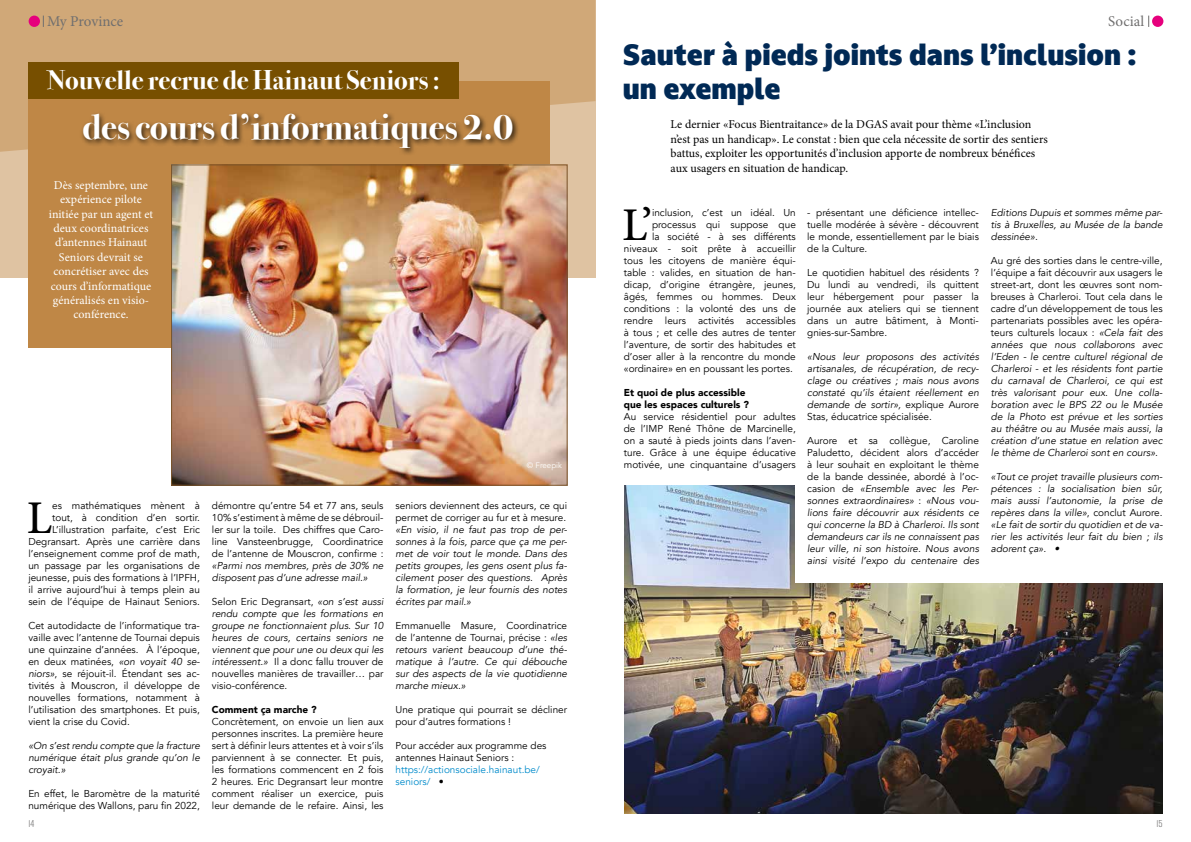
<style>
.page{position:relative;width:1191px;height:842px;background:#fff}
.page>*{position:absolute;margin:0;border:0;box-sizing:border-box;transform-origin:0 0}
.t1{font:500 46.9px "Minion Pro";color:#000}
.t2{font:700 36px "Bodoni Svty Two ITCTT";color:#fff}
.t3{font:900 28px/33.6px "Darkmode Darkmode Off";color:#002955}
.t4{font:700 27px "Bodoni Svty Two ITCTT";color:#fff}
.t5{font:15px "Minion Pro";color:#706f6f}
.t6{font:12px/14.4px "Minion Pro";color:#000}
.t7{font:12px/14.4px "Minion Pro";color:#fff;text-align:center}
.t8{font:italic 10px/12px "Avenir";color:#000;text-align:justify}
.t9{font:10px/12px "Avenir";color:#000;text-align:justify}
.t10{font:900 10px/12px "Avenir";color:#000}
.t11{font:10px/12px "Avenir";color:#008bcb}
.t12{font:10px "Rift";color:#706f6f}
.t13{font:8px "Avenir";color:#fff}
.s1{font-style:italic}
.s2{font-style:normal}
.s3{color:#000}
</style>
<div class="page">
<div style="left:0;top:0;width:595px;height:278px;background:#dfc3a2"></div>
<div style="left:0;top:0;width:595px;height:152px;background:#d0a878"></div>
<div style="left:28px;top:81px;width:522px;height:266px;background:#bf8746"></div>
<div style="left:29px;top:16px;width:11px;height:11px;background:#e6007d;border-radius:50%"></div>
<div style="left:1152px;top:16px;width:11px;height:11px;background:#e6007d;border-radius:50%"></div>
<div style="left:80px;top:111px;width:440px;height:45px;background:#000;opacity:.75"></div>
<img style="left:173px;top:166px;width:392px;height:318px">
<div style="left:171px;top:164px;width:396px;height:322px;border:1px solid #7a552b"></div>
<div style="left:28px;top:62px;width:430px;height:37px;background:#774f00"></div>
<img style="left:624px;top:486px;width:538px;height:328px">
<div style="left:796px;top:480px;width:383px;height:103px;background:#fff"></div>
<h3 class="t5" style="left:47px;top:12px;width:78px">My Province</h3>
<h3 class="t5" style="left:1108px;top:11px;width:37px">Social</h3>
<h3 class="t4" style="left:47px;top:58px;width:394px">Nouvelle recrue de Hainaut Seniors :</h3>
<h2 class="t2" style="left:82px;top:97px;width:432px">des cours d’informatiques 2.0</h2>
<p class="t7" style="left:49px;top:178px;width:106px">Dès septembre, une expérience pilote initiée par un agent et deux coordinatrices d’antennes Hainaut<br>Seniors devrait se concrétiser avec des cours d’informatique généralisés en visio&shy;conférence.</p>
<p class="t13" style="left:527px;top:460px;width:37px">© Freepik</p>
<p class="t9" style="left:28px;top:499px;width:173px;text-align:right">es mathématiques mènent à<br>tout, à condition d’en sortir.<br>L’illustration parfaite, c’est Eric Degransart. Après une carrière dans l’enseignement comme prof de math, un passage par les organisations de jeunesse, puis des formations à l’IPFH, il arrive aujourd’hui à temps plein au sein de l’équipe de Hainaut Seniors.</p>
<p class="t9" style="left:28px;top:619px;width:173px">Cet autodidacte de l’informatique tra&shy;vaille avec l’antenne de Tournai depuis une quinzaine d’années. À l’époque, en deux matinées, <span class="s1">«on voyait 40 se&shy;niors»</span>, se réjouit-il. Étendant ses ac&shy;tivités à Mouscron, il développe de nouvelles formations, notamment à l’utilisation des smartphones. Et puis, vient la crise du Covid.</p>
<p class="t8" style="left:28px;top:739px;width:173px">«On s’est rendu compte que la fracture numérique était plus grande qu’on le croyait.»</p>
<p class="t9" style="left:28px;top:787px;width:173px">En effet, le Baromètre de la maturité numérique des Wallons, paru fin 2022,</p>
<h1 class="t1" style="left:27px;top:486px;width:27px">L</h1>
<p class="t9" style="left:212px;top:499px;width:173px">démontre qu’entre 54 et 77 ans, seuls 10% s’estiment à même de se débrouil&shy;ler sur la toile. Des chiffres que Caro&shy;line Vansteenbrugge, Coordinatrice de l’antenne de Mouscron, confirme :</p>
<p class="t8" style="left:212px;top:559px;width:173px">«Parmi nos membres, près de 30% ne disposent pas d’une adresse mail.»</p>
<p class="t8" style="left:212px;top:595px;width:173px"><span class="s2">Selon Eric Degransart,</span> «on s’est aussi rendu compte que les formations en groupe ne fonctionnaient plus. Sur 10 heures de cours, certains seniors ne viennent que pour une ou deux qui les intéressent.» <span class="s2">Il a donc fallu trouver de nouvelles manières de travailler… par visio-conférence.</span></p>
<p class="t10" style="left:212px;top:703px;width:106px">Comment ça marche ?</p>
<p class="t9" style="left:212px;top:715px;width:173px">Concrètement, on envoie un lien aux personnes inscrites. La première heure sert à définir leurs attentes et à voir s’ils parviennent à se connecter. Et puis, les formations commencent en 2 fois 2 heures. Eric Degransart leur montre comment réaliser un exercice, puis leur demande de le refaire. Ainsi, les</p>
<p class="t9" style="left:395px;top:499px;width:173px">seniors deviennent des acteurs, ce qui permet de corriger au fur et à mesure.</p>
<p class="t8" style="left:395px;top:523px;width:173px">«En visio, il ne faut pas trop de per&shy;sonnes à la fois, parce que ça me per&shy;met de voir tout le monde. Dans des petits groupes, les gens osent plus fa&shy;cilement poser des questions. Après la formation, je leur fournis des notes écrites par mail.»</p>
<p class="t8" style="left:395px;top:619px;width:173px"><span class="s2">Emmanuelle Masure, Coordinatrice de l’antenne de Tournai, précise :</span> «les retours varient beaucoup d’une thé&shy;matique à l’autre. Ce qui débouche sur des aspects de la vie quotidienne marche mieux.»</p>
<p class="t9" style="left:395px;top:703px;width:173px">Une pratique qui pourrait se décliner pour d’autres formations !</p>
<p class="t9" style="left:395px;top:739px;width:152px">Pour accéder aux programme des antennes Hainaut Seniors :</p>
<p class="t11" style="left:395px;top:763px;width:146px">https://actionsociale.hainaut.be/ seniors/ <span class="s3">•</span></p>
<h3 class="t3" style="left:623px;top:37px;width:515px">Sauter à pieds joints dans l’inclusion : un exemple</h3>
<p class="t6" style="left:670px;top:117px;width:379px">Le dernier «Focus Bientraitance» de la DGAS avait pour thème «L’inclusion n’est pas un handicap». Le constat : bien que cela nécessite de sortir des sentiers battus, exploiter les opportunités d’inclusion apporte de nombreux bénéfices aux usagers en situation de handicap.</p>
<h1 class="t1" style="left:622px;top:194px;width:31px">L’</h1>
<p class="t9" style="left:652px;top:207px;width:145px">inclusion, c’est un idéal. Un</p>
<p class="t9" style="left:652px;top:219px;width:145px">processus qui suppose que</p>
<p class="t9" style="left:652px;top:231px;width:145px">la société - à ses différents</p>
<p class="t9" style="left:624px;top:243px;width:173px">niveaux - soit prête à accueillir</p>
<p class="t9" style="left:624px;top:255px;width:173px">tous les citoyens de manière équi-</p>
<p class="t9" style="left:624px;top:267px;width:173px">table : valides, en situation de han-</p>
<p class="t9" style="left:624px;top:279px;width:173px">dicap, d’origine étrangère, jeunes,</p>
<p class="t9" style="left:624px;top:291px;width:173px">âgés, femmes ou hommes. Deux</p>
<p class="t9" style="left:624px;top:303px;width:173px">conditions : la volonté des uns de</p>
<p class="t9" style="left:624px;top:315px;width:173px">rendre leurs activités accessibles</p>
<p class="t9" style="left:624px;top:327px;width:173px">à tous ; et celle des autres de tenter</p>
<p class="t9" style="left:624px;top:339px;width:173px">l’aventure, de sortir des habitudes et</p>
<p class="t9" style="left:624px;top:351px;width:173px">d’oser aller à la rencontre du monde</p>
<p class="t9" style="left:624px;top:363px;width:170px">«ordinaire» en en poussant les portes.</p>
<p class="t10" style="left:624px;top:386px;width:127px">Et quoi de plus accessible que les espaces culturels ?</p>
<p class="t9" style="left:624px;top:411px;width:173px">Au service résidentiel pour adultes de l’IMP René Thône de Marcinelle, on a sauté à pieds joints dans l’aven&shy;ture. Grâce à une équipe éducative motivée, une cinquantaine d’usagers</p>
<p class="t9" style="left:807px;top:207px;width:173px">- présentant une déficience intellec&shy;tuelle modérée à sévère - découvrent le monde, essentiellement par le biais de la Culture.</p>
<p class="t9" style="left:807px;top:267px;width:173px">Le quotidien habituel des résidents ?<br>Du lundi au vendredi, ils quittent leur hébergement pour passer la journée aux ateliers qui se tiennent dans un autre bâtiment, à Monti&shy;gnies-sur-Sambre.</p>
<p class="t8" style="left:807px;top:351px;width:173px">«Nous leur proposons des activités artisanales, de récupération, de recy&shy;clage ou créatives ; mais nous avons constaté qu’ils étaient réellement en demande de sortir», <span class="s2">explique Aurore Stas, éducatrice spécialisée.</span></p>
<p class="t8" style="left:807px;top:435px;width:173px"><span class="s2">Aurore et sa collègue, Caroline Paludetto, décident alors d’accéder à leur souhait en exploitant le thème de la bande dessinée, abordé à l’oc&shy;casion de</span> «Ensemble avec les Per&shy;sonnes extraordinaires» <span class="s2">:</span> «Nous vou&shy;lions faire découvrir aux résidents ce qui concerne la BD à Charleroi. Ils sont demandeurs car ils ne connaissent pas leur ville, ni son histoire. Nous avons ainsi visité l’expo du centenaire des</p>
<p class="t8" style="left:991px;top:207px;width:173px">Editions Dupuis et sommes même par&shy;tis à Bruxelles, au Musée de la bande dessinée».</p>
<p class="t8" style="left:991px;top:255px;width:173px"><span class="s2">Au gré des sorties dans le centre-ville, l’équipe a fait découvrir aux usagers le street-art, dont les œuvres sont nom&shy;breuses à Charleroi. Tout cela dans le cadre d’un développement de tous les partenariats possibles avec les opéra&shy;teurs culturels locaux :</span> «Cela fait des années que nous collaborons avec l’Eden - le centre culturel régional de Charleroi - et les résidents font partie du carnaval de Charleroi, ce qui est très valorisant pour eux. Une colla&shy;boration avec le BPS 22 ou le Musée de la Photo est prévue et les sorties au théâtre ou au Musée mais aussi, la création d’une statue en relation avec le thème de Charleroi sont en cours».</p>
<p class="t8" style="left:991px;top:471px;width:173px">«Tout ce projet travaille plusieurs com&shy;pétences : la socialisation bien sûr, mais aussi l’autonomie, la prise de repères dans la ville»<span class="s2">, conclut Aurore. </span>«Le fait de sortir du quotidien et de va&shy;rier les activités leur fait du bien ; ils adorent ça». •</p>
<p class="t12" style="left:28px;top:816px;width:7px">14</p>
<p class="t12" style="left:1156px;top:816px;width:8px">15</p>
</div>
